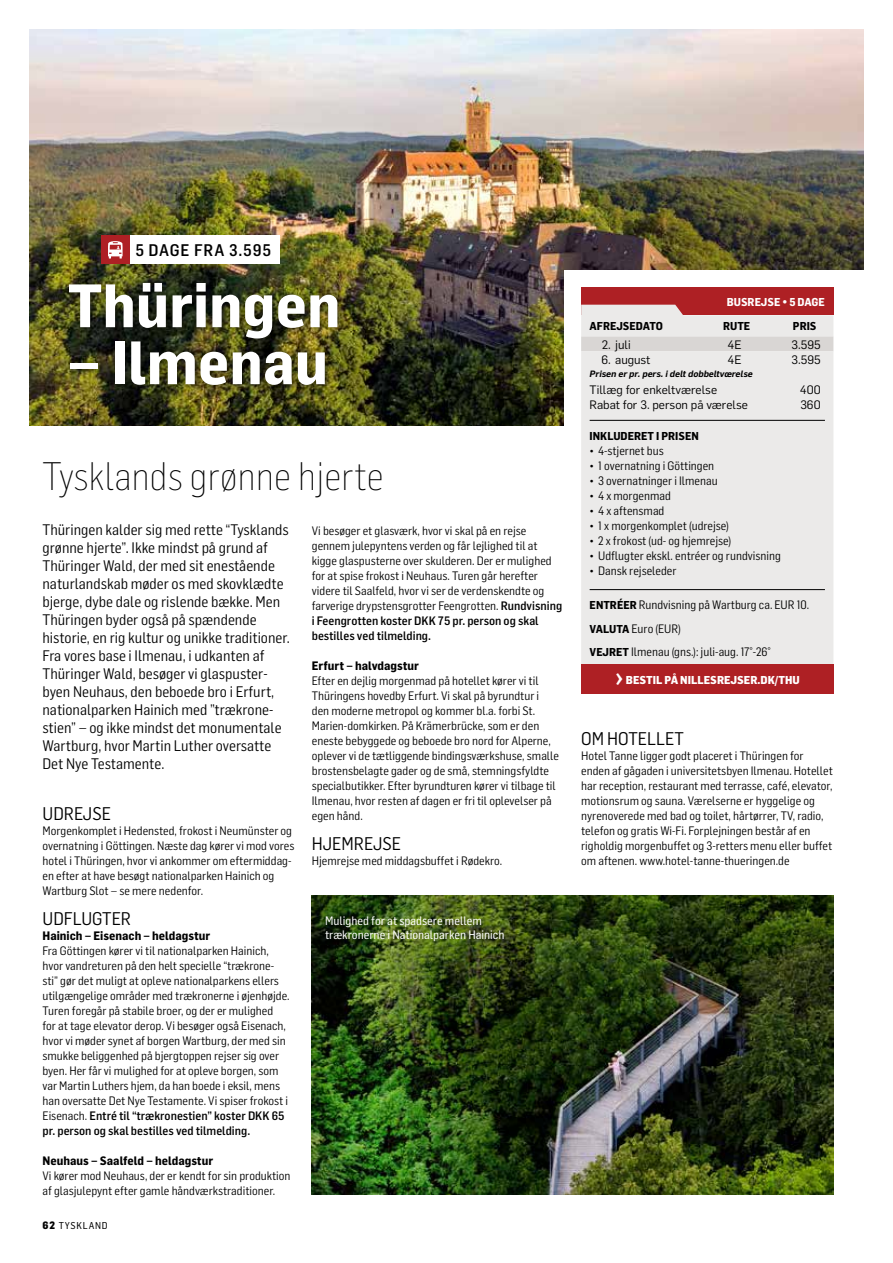
<style>
.page{position:relative;width:893px;height:1263px;background:#fff}
.page>*{position:absolute;margin:0;border:0;box-sizing:border-box;transform-origin:0 0}
.t1{font:700 60px "Flama Semicond";color:#fff}
.t2{font:200 39px "Flama Semicond";color:#000}
.t3{font:36px "Flama Semicond Basic";color:#fff}
.t4{font:18px "Flama Semicond";color:#000}
.t5{font:500 16.5px "Flama Semicond";letter-spacing:.05em;color:#000}
.t6{font:15px/18px "Flama Semicond";color:#000}
.t7{font:12px/15px "Flama Semicond";color:#000}
.t8{font:12px "Flama";color:#000}
.t9{font:700 12px "Flama Semicond";color:#000}
.t10{font:12px/13.5px "Flama Semicond Basic";color:#fff}
.t11{font:700 11.25px "Flama Semicond";color:#000}
.t12{font:800 11.25px "Flama Semicond";color:#fff}
.t13{font:700 11.25px "Flama Semicond";color:#fff}
.t14{font:9.75px "Flama Semicond Basic";letter-spacing:.08em;color:#000}
.t15{font:italic 600 9px "Flama";color:#000}
.s1{font-weight:500}
.s2{font-family:"Flama Semicond";font-weight:800;font-size:10.5px}
.s3{font-weight:700;font-size:11.25px}
</style>
<div class="page">
<img style="left:312px;top:895px;width:521px;height:300px">
<img style="left:30px;top:30px;width:833px;height:395px">
<div style="left:564px;top:271px;width:316px;height:181px;background:#fff"></div>
<div style="left:101px;top:235px;width:179px;height:29px;background:#fff"></div>
<div style="left:101px;top:235px;width:29px;height:29px;background:#ae2024"></div>
<svg style="left:108px;top:241px;width:15px;height:17px"></svg>
<div style="left:62px;top:276px;width:285px;height:118px;background:#000;opacity:.75"></div>
<div style="left:581px;top:288px;width:252px;height:27px;background:#ae2024"></div>
<svg style="left:581px;top:305px;width:252px;height:46px;background:#ddc9c8"></svg>
<div style="left:581px;top:351px;width:252px;height:313px;background:#ebeae9"></div>
<div style="left:581px;top:664px;width:252px;height:30px;background:#ae2024"></div>
<hr style="left:590px;top:420px;width:235px;height:1px;background:#000">
<hr style="left:590px;top:589px;width:235px;height:1px;background:#000">
<h3 class="t5" style="left:135px;top:239px;width:137px">5 DAGE FRA 3.595</h3>
<h1 class="t1" style="left:68px;top:265px;width:274px">Thüringen</h1>
<h1 class="t1" style="left:68px;top:322px;width:262px">– Ilmenau</h1>
<h2 class="t2" style="left:43px;top:453px;width:343px">Tysklands grønne hjerte</h2>
<p class="t6" style="left:43px;top:521px;width:249px">Thüringen kalder sig med rette “Tysklands grønne hjerte”. Ikke mindst på grund af Thüringer Wald, der med sit enestående naturlandskab møder os med skovklædte bjerge, dybe dale og rislende bække. Men Thüringen byder også på spændende historie, en rig kultur og unikke traditioner.<br>Fra vores base i Ilmenau, i udkanten af Thüringer Wald, besøger vi glaspuster&shy;byen Neuhaus, den beboede bro i Erfurt, nationalparken Hainich med ”trækrone&shy;stien” – og ikke mindst det monumentale Wartburg, hvor Martin Luther oversatte Det Nye Testamente.</p>
<h3 class="t4" style="left:43px;top:802px;width:70px">UDREJSE</h3>
<p class="t7" style="left:43px;top:823px;width:253px">Morgenkomplet i Hedensted, frokost i Neumünster og overnatning i Göttingen. Næste dag kører vi mod vores hotel i Thüringen, hvor vi ankommer om eftermiddag&shy;en efter at have besøgt nationalparken Hainich og Wartburg Slot – se mere nedenfor.</p>
<h3 class="t4" style="left:43px;top:907px;width:90px">UDFLUGTER</h3>
<p class="t9" style="left:43px;top:928px;width:169px">Hainich – Eisenach – heldagstur</p>
<p class="t7" style="left:43px;top:943px;width:249px">Fra Göttingen kører vi til nationalparken Hainich, hvor vandreturen på den helt specielle “trækrone&shy;sti” gør det muligt at opleve nationalparkens ellers utilgængelige områder med trækronerne i øjenhøjde.<br>Turen foregår på stabile broer, og der er mulighed for at tage elevator derop. Vi besøger også Eisenach, hvor vi møder synet af borgen Wartburg, der med sin smukke beliggenhed på bjergtoppen rejser sig over byen. Her får vi mulighed for at opleve borgen, som var Martin Luthers hjem, da han boede i eksil, mens han oversatte Det Nye Testamente. Vi spiser frokost i Eisenach. <span class="s1">Entré til “trækronestien” koster DKK 65 pr. person og skal bestilles ved tilmelding.</span></p>
<p class="t9" style="left:43px;top:1153px;width:172px">Neuhaus – Saalfeld – heldagstur</p>
<p class="t7" style="left:43px;top:1168px;width:249px">Vi kører mod Neuhaus, der er kendt for sin produktion af glasjulepynt efter gamle håndværkstraditioner.</p>
<p class="t7" style="left:312px;top:523px;width:252px">Vi besøger et glasværk, hvor vi skal på en rejse gennem julepyntens verden og får lejlighed til at kigge glaspusterne over skulderen. Der er mulighed for at spise frokost i Neuhaus. Turen går herefter videre til Saalfeld, hvor vi ser de verdenskendte og farverige drypstensgrotter Feengrotten. <span class="s1">Rundvisning i Feengrotten koster DKK 75 pr. person og skal bestilles ved tilmelding.</span></p>
<p class="t9" style="left:312px;top:658px;width:109px">Erfurt – halvdagstur</p>
<p class="t7" style="left:312px;top:673px;width:249px">Efter en dejlig morgenmad på hotellet kører vi til Thüringens hovedby Erfurt. Vi skal på byrundtur i den moderne metropol og kommer bl.a. forbi St.<br>Marien-domkirken. På Krämerbrücke, som er den eneste bebyggede og beboede bro nord for Alperne, oplever vi de tætliggende bindingsværkshuse, smalle brostensbelagte gader og de små, stemningsfyldte specialbutikker. Efter byrundturen kører vi tilbage til Ilmenau, hvor resten af dagen er fri til oplevelser på egen hånd.</p>
<h3 class="t4" style="left:312px;top:832px;width:91px">HJEMREJSE</h3>
<p class="t7" style="left:312px;top:853px;width:192px">Hjemrejse med middagsbuffet i Rødekro.</p>
<p class="t10" style="left:325px;top:914px;width:181px">Mulighed for at spadsere mellem trækronerne i Nationalparken Hainich</p>
<p class="t14" style="left:43px;top:1219px;width:67px"><span class="s2">62</span> TYSKLAND</p>
<p class="t13" style="left:727px;top:294px;width:100px">BUSREJSE • 5 DAGE</p>
<p class="t11" style="left:590px;top:319px;width:75px">AFREJSEDATO</p>
<p class="t11" style="left:723px;top:319px;width:29px">RUTE</p>
<p class="t11" style="left:793px;top:319px;width:25px">PRIS</p>
<p class="t8" style="left:602px;top:336px;width:30px">2. juli</p>
<p class="t8" style="left:727px;top:336px;width:16px">4E</p>
<p class="t8" style="left:791px;top:336px;width:31px">3.595</p>
<p class="t8" style="left:601px;top:351px;width:50px">6. august</p>
<p class="t8" style="left:727px;top:351px;width:16px">4E</p>
<p class="t8" style="left:791px;top:351px;width:31px">3.595</p>
<p class="t15" style="left:590px;top:367px;width:165px">Prisen er pr. pers. i delt dobbeltværelse</p>
<p class="t8" style="left:590px;top:382px;width:129px">Tillæg for enkeltværelse</p>
<p class="t8" style="left:800px;top:382px;width:22px">400</p>
<p class="t8" style="left:590px;top:397px;width:160px">Rabat for 3. person på værelse</p>
<p class="t8" style="left:800px;top:397px;width:22px">360</p>
<p class="t11" style="left:590px;top:428px;width:111px">INKLUDERET I PRISEN</p>
<p class="t7" style="left:590px;top:443px;width:76px">• 4-stjernet bus</p>
<p class="t7" style="left:590px;top:458px;width:126px">• 1 overnatning i Göttingen</p>
<p class="t7" style="left:590px;top:473px;width:130px">• 3 overnatninger i Ilmenau</p>
<p class="t7" style="left:590px;top:488px;width:83px">• 4 x morgenmad</p>
<p class="t7" style="left:590px;top:503px;width:76px">• 4 x aftensmad</p>
<p class="t7" style="left:590px;top:518px;width:141px">• 1 x morgenkomplet (udrejse)</p>
<p class="t7" style="left:590px;top:533px;width:143px">• 2 x frokost (ud- og hjemrejse)</p>
<p class="t7" style="left:590px;top:548px;width:193px">• Udflugter ekskl. entréer og rundvisning</p>
<p class="t7" style="left:590px;top:563px;width:88px">• Dansk rejseleder</p>
<p class="t7" style="left:590px;top:593px;width:221px;line-height:23.5px"><span class="s3">ENTRÉER</span> Rundvisning på Wartburg ca. EUR 10.<br><span class="s3">VALUTA</span> Euro (EUR)<br><span class="s3">VEJRET</span> Ilmenau (gns.): juli-aug. 17°-26°</p>
<h3 class="t3" style="left:615px;top:655px;width:11px">›</h3>
<p class="t12" style="left:626px;top:672px;width:175px">BESTIL PÅ NILLESREJSER.DK/THU</p>
<h3 class="t4" style="left:581px;top:727px;width:104px">OM HOTELLET</h3>
<p class="t7" style="left:581px;top:748px;width:253px">Hotel Tanne ligger godt placeret i Thüringen for enden af gågaden i universitetsbyen Ilmenau. Hotellet har reception, restaurant med terrasse, café, elevator, motionsrum og sauna. Værelserne er hyggelige og nyrenoverede med bad og toilet, hårtørrer, TV, radio, telefon og gratis Wi-Fi. Forplejningen består af en righoldig morgenbuffet og 3-retters menu eller buffet om aftenen. www.hotel-tanne-thueringen.de</p>
</div>
